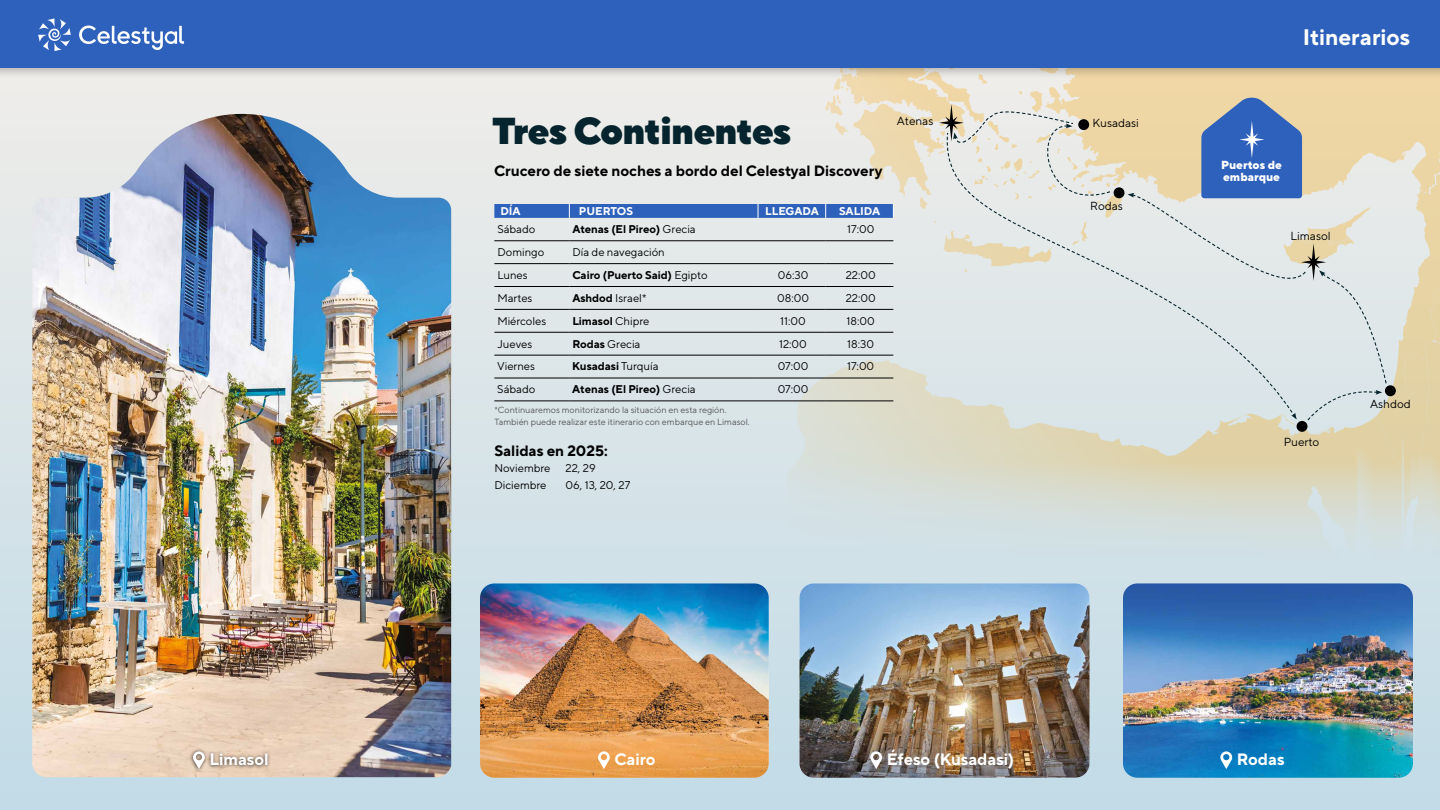
<style>
.page{position:relative;width:1440px;height:810px;background:#fff}
.page>*{position:absolute;margin:0;border:0;box-sizing:border-box;transform-origin:0 0}
.t1{font:900 37.5px "TT Norms Pro";letter-spacing:-.025em;color:#06242d}
.t2{font:700 22.5px "TT Norms Pro";color:#fff}
.t3{font:700 16.5px "TT Norms Pro";color:#fff}
.t4{font:700 15px "TT Norms Pro";color:#000}
.t5{font:11.7px "TT Norms Pro";color:#000}
.t6{font:800 11.7px/11.7px "TT Norms Pro";color:#fff}
.t7{font:11.25px "TT Norms Pro";color:#000}
.t8{font:700 11.25px "TT Norms Pro";color:#000}
.t9{font:700 11.25px "TT Norms Pro";color:#fff}
.t10{font:8.93px/12.4px "TT Norms Pro";color:#575756}
.s1{font-weight:400}
.s2{font-weight:700}
</style>
<div class="page">
<div style="left:0;top:0;width:1440px;height:810px;background:linear-gradient(to bottom,#f1ede8,#c2dbe7)"></div>
<svg style="left:802px;top:80px;width:220px;height:192px;background:#e7e4d8"></svg>
<svg style="left:788px;top:317px;width:151px;height:257px;background:#d7dfdb"></svg>
<svg style="left:1022px;top:80px;width:418px;height:7px;background:#efd9ac"></svg>
<div style="left:0;top:0;width:1440px;height:80px;background:#000;opacity:.23"></div>
<div style="left:0;top:0;width:1440px;height:68px;background:#2e61bc"></div>
<img style="left:32px;top:114px;width:419px;height:663px">
<img style="left:480px;top:583px;width:289px;height:195px">
<img style="left:800px;top:583px;width:290px;height:195px">
<img style="left:1123px;top:583px;width:290px;height:195px">
<svg style="left:939px;top:87px;width:501px;height:487px;background:#d7dad2"></svg>
<div style="left:189px;top:747px;width:83px;height:26px;background:#000;opacity:.75"></div>
<svg style="left:193px;top:751px;width:12px;height:18px"></svg>
<svg style="left:598px;top:751px;width:12px;height:18px"></svg>
<svg style="left:870px;top:751px;width:12px;height:18px"></svg>
<svg style="left:1220px;top:751px;width:12px;height:18px"></svg>
<hr style="left:494px;top:241px;width:75px;height:1px;background:#000">
<hr style="left:569px;top:241px;width:189px;height:1px;background:#000">
<hr style="left:758px;top:241px;width:68px;height:1px;background:#000">
<hr style="left:826px;top:241px;width:67px;height:1px;background:#000">
<hr style="left:494px;top:264px;width:75px;height:1px;background:#000">
<hr style="left:569px;top:264px;width:189px;height:1px;background:#000">
<hr style="left:758px;top:264px;width:68px;height:1px;background:#000">
<hr style="left:826px;top:264px;width:67px;height:1px;background:#000">
<hr style="left:494px;top:286px;width:75px;height:1px;background:#000">
<hr style="left:569px;top:286px;width:189px;height:1px;background:#000">
<hr style="left:758px;top:286px;width:68px;height:1px;background:#000">
<hr style="left:826px;top:286px;width:67px;height:1px;background:#000">
<hr style="left:494px;top:309px;width:75px;height:1px;background:#000">
<hr style="left:569px;top:309px;width:189px;height:1px;background:#000">
<hr style="left:758px;top:309px;width:68px;height:1px;background:#000">
<hr style="left:826px;top:309px;width:67px;height:1px;background:#000">
<hr style="left:494px;top:332px;width:75px;height:1px;background:#000">
<hr style="left:569px;top:332px;width:189px;height:1px;background:#000">
<hr style="left:758px;top:332px;width:68px;height:1px;background:#000">
<hr style="left:826px;top:332px;width:67px;height:1px;background:#000">
<hr style="left:494px;top:355px;width:75px;height:1px;background:#000">
<hr style="left:569px;top:355px;width:189px;height:1px;background:#000">
<hr style="left:758px;top:355px;width:68px;height:1px;background:#000">
<hr style="left:826px;top:355px;width:67px;height:1px;background:#000">
<hr style="left:494px;top:378px;width:75px;height:1px;background:#000">
<hr style="left:569px;top:378px;width:189px;height:1px;background:#000">
<hr style="left:758px;top:378px;width:68px;height:1px;background:#000">
<hr style="left:826px;top:378px;width:67px;height:1px;background:#000">
<hr style="left:494px;top:401px;width:75px;height:1px;background:#000">
<hr style="left:569px;top:401px;width:189px;height:1px;background:#000">
<hr style="left:758px;top:401px;width:68px;height:1px;background:#000">
<hr style="left:826px;top:401px;width:67px;height:1px;background:#000">
<svg style="left:494px;top:204px;width:400px;height:14px;background:#3163bd"></svg>
<svg style="left:38px;top:18px;width:33px;height:33px"></svg>
<svg style="left:79px;top:26px;width:105px;height:24px"></svg>
<h1 class="t1" style="left:492px;top:106px;width:301px">Tres Continentes</h1>
<h3 class="t4" style="left:494px;top:161px;width:390px">Crucero de siete noches a bordo del Celestyal Discovery</h3>
<p class="t9" style="left:500px;top:204px;width:22px">DÍA</p>
<p class="t9" style="left:579px;top:204px;width:56px">PUERTOS</p>
<p class="t9" style="left:765px;top:204px;width:55px">LLEGADA</p>
<p class="t9" style="left:839px;top:204px;width:43px">SALIDA</p>
<p class="t7" style="left:497px;top:222px;width:40px">Sábado</p>
<p class="t8" style="left:572px;top:222px;width:125px">Atenas (El Pireo) <span class="s1">Grecia</span></p>
<p class="t7" style="left:847px;top:222px;width:29px">17:00</p>
<p class="t7" style="left:497px;top:245px;width:48px">Domingo</p>
<p class="t7" style="left:572px;top:245px;width:94px">Día de navegación</p>
<p class="t7" style="left:497px;top:268px;width:32px">Lunes</p>
<p class="t8" style="left:572px;top:268px;width:137px">Cairo (Puerto Said) <span class="s1">Egipto</span></p>
<p class="t7" style="left:778px;top:268px;width:32px">06:30</p>
<p class="t7" style="left:846px;top:268px;width:32px">22:00</p>
<p class="t7" style="left:497px;top:291px;width:37px">Martes</p>
<p class="t7" style="left:572px;top:291px;width:76px"><span class="s2">Ashdod</span> Israel*</p>
<p class="t7" style="left:777px;top:291px;width:33px">08:00</p>
<p class="t7" style="left:846px;top:291px;width:32px">22:00</p>
<p class="t7" style="left:497px;top:314px;width:50px">Miércoles</p>
<p class="t8" style="left:572px;top:313px;width:79px">Limasol <span class="s1">Chipre</span></p>
<p class="t7" style="left:780px;top:314px;width:27px">11:00</p>
<p class="t7" style="left:847px;top:314px;width:30px">18:00</p>
<p class="t7" style="left:497px;top:336px;width:36px">Jueves</p>
<p class="t7" style="left:572px;top:336px;width:70px"><span class="s2">Rodas</span> Grecia</p>
<p class="t7" style="left:779px;top:336px;width:29px">12:00</p>
<p class="t7" style="left:847px;top:336px;width:28px">18:30</p>
<p class="t7" style="left:497px;top:359px;width:39px">Viernes</p>
<p class="t8" style="left:572px;top:359px;width:88px">Kusadasi <span class="s1">Turquía</span></p>
<p class="t7" style="left:778px;top:359px;width:32px">07:00</p>
<p class="t7" style="left:847px;top:359px;width:29px">17:00</p>
<p class="t7" style="left:497px;top:382px;width:40px">Sábado</p>
<p class="t8" style="left:572px;top:382px;width:125px">Atenas (El Pireo) <span class="s1">Grecia</span></p>
<p class="t7" style="left:778px;top:382px;width:32px">07:00</p>
<p class="t10" style="left:494px;top:403px;width:257px">*Continuaremos monitorizando la situación en esta región.<br>También puede realizar este itinerario con embarque en Limasol.</p>
<h3 class="t4" style="left:494px;top:440px;width:115px">Salidas en 2025:</h3>
<p class="t7" style="left:494px;top:461px;width:58px">Noviembre</p>
<p class="t7" style="left:566px;top:461px;width:32px">22, 29</p>
<p class="t7" style="left:494px;top:477px;width:54px">Diciembre</p>
<p class="t7" style="left:566px;top:477px;width:66px">06, 13, 20, 27</p>
<p class="t5" style="left:897px;top:113px;width:38px">Atenas</p>
<p class="t5" style="left:1093px;top:116px;width:48px">Kusadasi</p>
<p class="t5" style="left:1090px;top:199px;width:34px">Rodas</p>
<h2 class="t2" style="left:1303px;top:22px;width:109px">Itinerarios</h2>
<p class="t6" style="left:1221px;top:159px;width:62px">Puertos de embarque</p>
<p class="t5" style="left:1291px;top:228px;width:42px">Limasol</p>
<p class="t5" style="left:1370px;top:396px;width:42px">Ashdod</p>
<p class="t5" style="left:1284px;top:434px;width:37px">Puerto</p>
<h3 class="t3" style="left:209px;top:749px;width:61px">Limasol</h3>
<h3 class="t3" style="left:614px;top:749px;width:43px">Cairo</h3>
<h3 class="t3" style="left:887px;top:749px;width:129px">Éfeso (Kusadasi)</h3>
<h3 class="t3" style="left:1237px;top:749px;width:49px">Rodas</h3>
</div>
